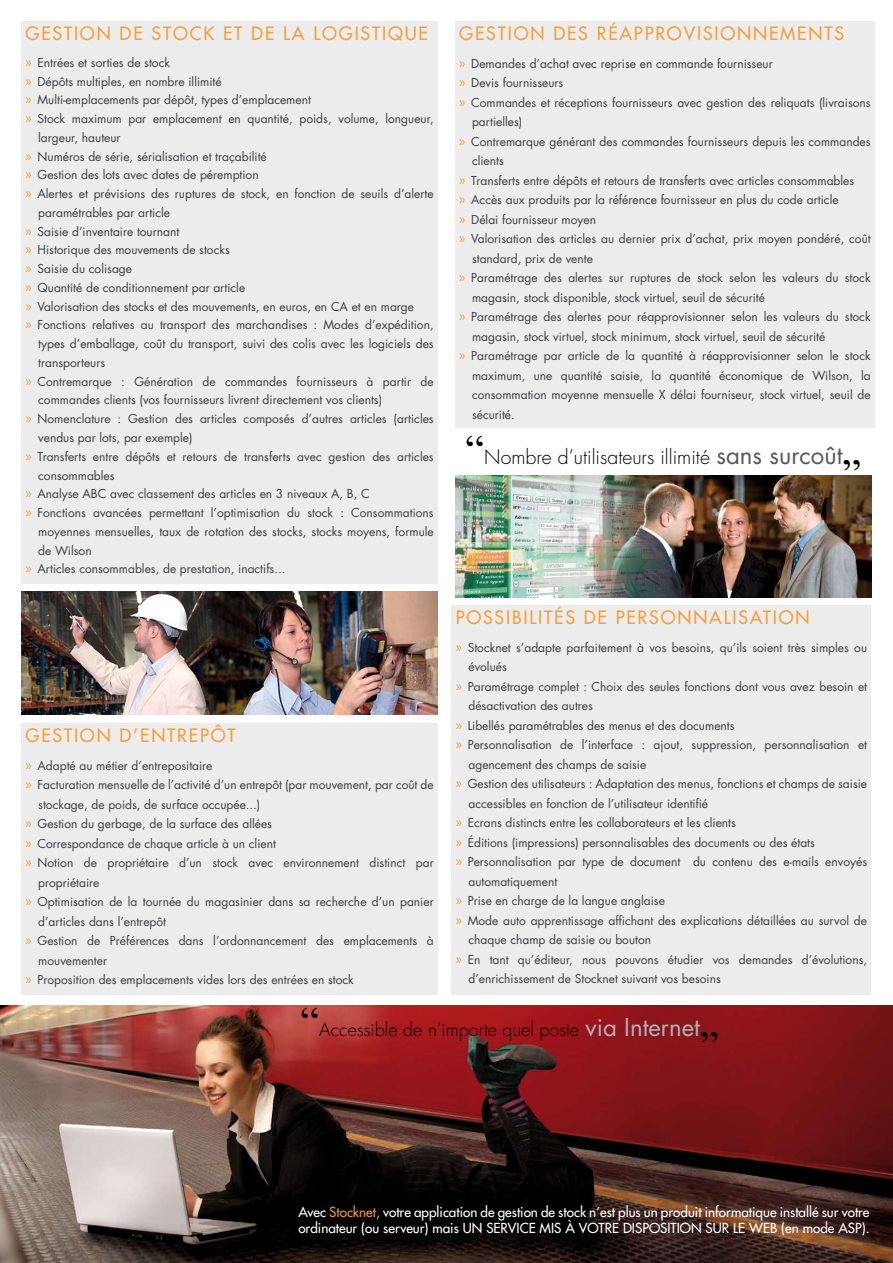
<style>
.page{position:relative;width:893px;height:1263px;background:#fff}
.page>*{position:absolute;margin:0;border:0;box-sizing:border-box;transform-origin:0 0}
.t1{font:42px "Times New Roman";color:#000}
.t2{font:300 19.5px "Futura";color:#000}
.t3{font:18px "Futura";letter-spacing:.1em;color:#f4a03e}
.t4{font:300 18px "Futura";color:#000}
.t5{font:15px/19.5px "Myriad Pro";color:#f4a03e;text-align:justify}
.t6{font:13.5px/16.2px "Futura";color:#fff}
.t7{font:12px/19.5px "Futura";color:#3e3e40}
.s1{font-family:"Times New Roman";font-weight:400;font-size:42px}
.s2{font-weight:400;font-size:24px;color:#58585a}
.s3{font-weight:400;font-size:24px;color:#b1b2b4}
.s4{color:#f29527}
.s5{color:#f6ab54}
</style>
<div class="page">
<img style="left:0;top:1005px;width:893px;height:258px">
<div style="left:455px;top:21px;width:420px;height:407px;background:#ececed"></div>
<div style="left:21px;top:723px;width:417px;height:272px;background:#ececed"></div>
<div style="left:451px;top:605px;width:420px;height:390px;background:#ececed"></div>
<img style="left:21px;top:592px;width:417px;height:122px">
<div style="left:21px;top:21px;width:417px;height:562px;background:#ececed"></div>
<img style="left:455px;top:475px;width:417px;height:122px">
<h3 class="t3" style="left:26px;top:22px;width:404px">GESTION DE STOCK ET DE LA LOGISTIQUE</h3>
<p class="t7" style="left:38px;top:53px;width:398px;line-height:18.8px">Entrées et sorties de stock<br>Dépôts multiples, en nombre illimité<br>Multi-emplacements par dépôt, types d’emplacement<br>Stock maximum par emplacement en quantité, poids, volume, longueur, largeur, hauteur<br>Numéros de série, sérialisation et traçabilité<br>Gestion des lots avec dates de péremption<br>Alertes et prévisions des ruptures de stock, en fonction de seuils d’alerte paramétrables par article<br>Saisie d’inventaire tournant<br>Historique des mouvements de stocks<br>Saisie du colisage<br>Quantité de conditionnement par article<br>Valorisation des stocks et des mouvements, en euros, en CA et en marge Fonctions relatives au transport des marchandises : Modes d’expédition, types d’emballage, coût du transport, suivi des colis avec les logiciels des transporteurs<br>Contremarque : Génération de commandes fournisseurs à partir de commandes clients (vos fournisseurs livrent directement vos clients)<br>Nomenclature : Gestion des articles composés d’autres articles (articles vendus par lots, par exemple)<br>Transferts entre dépôts et retours de transferts avec gestion des articles consommables<br>Analyse ABC avec classement des articles en 3 niveaux A, B, C<br>Fonctions avancées permettant l’optimisation du stock : Consommations moyennes mensuelles, taux de rotation des stocks, stocks moyens, formule de Wilson<br>Articles consommables, de prestation, inactifs...</p>
<p class="t5" style="left:26px;top:52px;width:8px;line-height:18.8px">» » » »</p>
<p class="t5" style="left:26px;top:146px;width:8px;line-height:18.8px">» » »</p>
<p class="t5" style="left:26px;top:221px;width:8px;line-height:18.8px">» » » » » »</p>
<p class="t5" style="left:26px;top:371px;width:8px">»</p>
<p class="t5" style="left:26px;top:408px;width:8px">»</p>
<p class="t5" style="left:26px;top:446px;width:8px">»</p>
<p class="t5" style="left:26px;top:484px;width:8px;line-height:18.8px">» »</p>
<p class="t5" style="left:26px;top:558px;width:8px">»</p>
<h3 class="t3" style="left:26px;top:724px;width:212px">GESTION D’ENTREPÔT</h3>
<p class="t7" style="left:38px;top:756px;width:398px">Adapté au métier d’entrepositaire<br>Facturation mensuelle de l’activité d’un entrepôt (par mouvement, par coût de stockage, de poids, de surface occupée...)<br>Gestion du gerbage, de la surface des allées<br>Correspondance de chaque article à un client<br>Notion de propriétaire d’un stock avec environnement distinct par propriétaire<br>Optimisation de la tournée du magasinier dans sa recherche d’un panier d’articles dans l’entrepôt<br>Gestion de Préférences dans l’ordonnancement des emplacements à mouvementer<br>Proposition des emplacements vides lors des entrées en stock</p>
<p class="t5" style="left:26px;top:755px;width:8px">» »</p>
<p class="t5" style="left:26px;top:813px;width:8px">» » »</p>
<p class="t5" style="left:26px;top:891px;width:8px">»</p>
<p class="t5" style="left:26px;top:930px;width:8px">»</p>
<p class="t5" style="left:26px;top:969px;width:8px">»</p>
<h3 class="t3" style="left:459px;top:22px;width:386px">GESTION DES RÉAPPROVISIONNEMENTS</h3>
<p class="t7" style="left:471px;top:54px;width:401px">Demandes d’achat avec reprise en commande fournisseur<br>Devis fournisseurs<br>Commandes et réceptions fournisseurs avec gestion des reliquats (livraisons partielles)<br>Contremarque générant des commandes fournisseurs depuis les commandes clients<br>Transferts entre dépôts et retours de transferts avec articles consommables Accès aux produits par la référence fournisseur en plus du code article<br>Délai fournisseur moyen<br>Valorisation des articles au dernier prix d’achat, prix moyen pondéré, coût standard, prix de vente<br>Paramétrage des alertes sur ruptures de stock selon les valeurs du stock magasin, stock disponible, stock virtuel, seuil de sécurité<br>Paramétrage des alertes pour réapprovisionner selon les valeurs du stock magasin, stock virtuel, stock minimum, stock virtuel, seuil de sécurité Paramétrage par article de la quantité à réapprovisionner selon le stock maximum, une quantité saisie, la quantité économique de Wilson, la consommation moyenne mensuelle X délai fourniseur, stock virtuel, seuil de sécurité.</p>
<p class="t5" style="left:459px;top:53px;width:8px">» » »</p>
<p class="t5" style="left:459px;top:131px;width:8px">»</p>
<p class="t5" style="left:459px;top:170px;width:8px">» » » »</p>
<p class="t5" style="left:459px;top:267px;width:8px">»</p>
<p class="t5" style="left:459px;top:306px;width:8px">»</p>
<p class="t5" style="left:459px;top:345px;width:8px">»</p>
<h2 class="t2" style="left:466px;top:445px;width:397px"><span class="s1">“</span>Nombre d’utilisateurs illimité <span class="s2">sans surcoût</span><span class="s1">„</span></h2>
<h3 class="t3" style="left:456px;top:606px;width:355px">POSSIBILITÉS DE PERSONNALISATION</h3>
<p class="t7" style="left:468px;top:638px;width:401px">Stocknet s’adapte parfaitement à vos besoins, qu’ils soient très simples ou évolués<br>Paramétrage complet : Choix des seules fonctions dont vous avez besoin et désactivation des autres<br>Libellés paramétrables des menus et des documents<br>Personnalisation de l’interface : ajout, suppression, personnalisation et agencement des champs de saisie<br>Gestion des utilisateurs : Adaptation des menus, fonctions et champs de saisie accessibles en fonction de l’utilisateur identifié<br>Ecrans distincts entre les collaborateurs et les clients<br>Éditions (impressions) personnalisables des documents ou des états Personnalisation par type de document du contenu des e-mails envoyés automatiquement<br>Prise en charge de la langue anglaise<br>Mode auto apprentissage affichant des explications détaillées au survol de chaque champ de saisie ou bouton<br>En tant qu’éditeur, nous pouvons étudier vos demandes d’évolutions, d’enrichissement de Stocknet suivant vos besoins</p>
<p class="t5" style="left:456px;top:637px;width:8px">»</p>
<p class="t5" style="left:456px;top:676px;width:8px">»</p>
<p class="t5" style="left:456px;top:715px;width:8px">» »</p>
<p class="t5" style="left:456px;top:773px;width:8px">»</p>
<p class="t5" style="left:456px;top:812px;width:8px">» » »</p>
<p class="t5" style="left:456px;top:890px;width:8px">» »</p>
<p class="t5" style="left:456px;top:949px;width:8px">»</p>
<h1 class="t1" style="left:300px;top:999px;width:20px">“</h1>
<h3 class="t4" style="left:319px;top:1019px;width:401px">Accessible de n’importe quel poste <span class="s3">via Internet</span><span class="s1">„</span></h3>
<p class="t6" style="left:298px;top:1204px;width:573px">AVEC <span class="s4">STOCKNET</span><span class="s5">,</span> VOTRE APPLICATION DE GESTION DE STOCK N’EST PLUS UN PRODUIT INFORMATIQUE INSTALLÉ SUR VOTRE<br>ORDINATEUR (OU SERVEUR) MAIS UN SERVICE MIS À VOTRE DISPOSITION SUR LE WEB (EN MODE ASP).</p>
</div>
